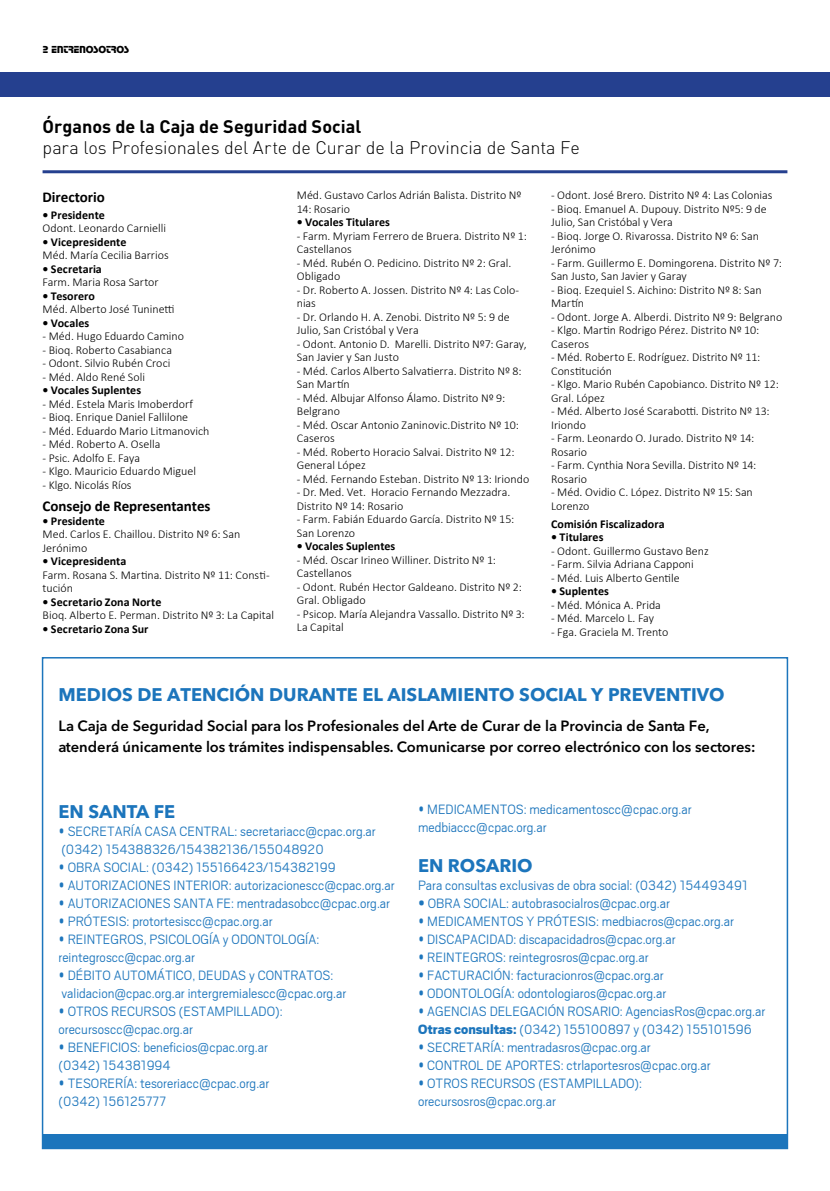
<style>
.page{position:relative;width:830px;height:1191px;background:#fff}
.page>*{position:absolute;margin:0;border:0;box-sizing:border-box;transform-origin:0 0}
.t1{font:700 18.15px "Avenir Next LT Pro";color:#1c75bc}
.t2{font:300 18px "DIN Pro";letter-spacing:-.005em;color:#000}
.t3{font:700 18px "DIN Pro";color:#000}
.t4{font:300 15px/18px "Scout";color:#1c75bc}
.t5{font:700 15px "Calibri";letter-spacing:-.005em;color:#000}
.t6{font:600 14.7px/21px "Avenir Next LT Pro";color:#000}
.t7{font:300 12px/13.5px "Calibri";color:#000}
.t8{font:700 12px "Calibri";letter-spacing:.005em;color:#000}
.t9{font:10.5px "Stop D";color:#000}
.s1{font-weight:700}
.s2{font-weight:900}
</style>
<div class="page">
<div style="left:0;top:72px;width:829px;height:25px;background:#25408f"></div>
<hr style="left:43px;top:170px;width:744px;height:3px;background:#25408f">
<div style="left:42px;top:1134px;width:745px;height:14px;background:#1c75bc"></div>
<div style="left:42px;top:657px;width:745px;height:492px;border:2px solid #1c75bc"></div>
<p class="t9" style="left:43px;top:43px;width:88px">2 ENTRENOSOTROS</p>
<h2 class="t3" style="left:43px;top:111px;width:320px">Órganos de la Caja de Seguridad Social</h2>
<h2 class="t2" style="left:43px;top:133px;width:538px">para los Profesionales del Arte de Curar de la Provincia de Santa Fe</h2>
<p class="t5" style="left:42px;top:186px;width:64px">Directorio</p>
<p class="t8" style="left:42px;top:206px;width:64px">• Presidente</p>
<p class="t7" style="left:42px;top:221px;width:125px">Odont. Leonardo Carnielli</p>
<p class="t8" style="left:42px;top:233px;width:85px">• Vicepresidente</p>
<p class="t7" style="left:42px;top:248px;width:128px">Méd. María Cecilia Barrios</p>
<p class="t8" style="left:42px;top:260px;width:61px">• Secretaria</p>
<p class="t7" style="left:42px;top:275px;width:118px">Farm. Maria Rosa Sartor</p>
<p class="t8" style="left:42px;top:287px;width:54px">• Tesorero</p>
<p class="t7" style="left:42px;top:302px;width:133px">Méd. Alberto José Tuninetti</p>
<p class="t8" style="left:42px;top:314px;width:48px">• Vocales</p>
<p class="t7" style="left:42px;top:329px;width:143px">- Méd. Hugo Eduardo Camino</p>
<p class="t7" style="left:42px;top:343px;width:131px">- Bioq. Roberto Casabianca</p>
<p class="t7" style="left:42px;top:356px;width:129px">- Odont. Silvio Rubén Croci</p>
<p class="t7" style="left:42px;top:370px;width:104px">- Méd. Aldo René Soli</p>
<p class="t8" style="left:42px;top:382px;width:100px">• Vocales Suplentes</p>
<p class="t7" style="left:42px;top:397px;width:152px">- Méd. Estela Maris Imoberdorf</p>
<p class="t7" style="left:42px;top:410px;width:147px">- Bioq. Enrique Daniel Fallilone</p>
<p class="t7" style="left:42px;top:424px;width:168px">- Méd. Eduardo Mario Litmanovich</p>
<p class="t7" style="left:42px;top:437px;width:119px">- Méd. Roberto A. Osella</p>
<p class="t7" style="left:42px;top:451px;width:99px">- Psic. Adolfo E. Faya</p>
<p class="t7" style="left:42px;top:464px;width:155px">- Klgo. Mauricio Eduardo Miguel</p>
<p class="t7" style="left:42px;top:478px;width:90px">- Klgo. Nicolás Ríos</p>
<p class="t5" style="left:42px;top:496px;width:169px">Consejo de Representantes</p>
<p class="t8" style="left:42px;top:512px;width:64px">• Presidente</p>
<p class="t7" style="left:42px;top:527px;width:199px">Med. Carlos E. Chaillou. Distrito Nº 6: San<br>Jerónimo</p>
<p class="t8" style="left:42px;top:553px;width:85px">• Vicepresidenta</p>
<p class="t7" style="left:42px;top:568px;width:229px">Farm. Rosana S. Martina. Distrito Nº 11: Consti&shy;tución</p>
<p class="t8" style="left:42px;top:593px;width:120px">• Secretario Zona Norte</p>
<p class="t7" style="left:42px;top:608px;width:233px">Bioq. Alberto E. Perman. Distrito Nº 3: La Capital</p>
<p class="t8" style="left:42px;top:620px;width:107px">• Secretario Zona Sur</p>
<p class="t7" style="left:551px;top:188px;width:223px">- Odont. José Brero. Distrito Nº 4: Las Colonias</p>
<p class="t7" style="left:551px;top:202px;width:217px">- Bioq. Emanuel A. Dupouy. Distrito Nº5: 9 de<br>Julio, San Cristóbal y Vera</p>
<p class="t7" style="left:551px;top:229px;width:209px">- Bioq. Jorge O. Rivarossa. Distrito Nº 6: San<br>Jerónimo</p>
<p class="t7" style="left:551px;top:256px;width:232px">- Farm. Guillermo E. Domingorena. Distrito Nº 7:<br>San Justo, San Javier y Garay</p>
<p class="t7" style="left:551px;top:283px;width:212px">- Bioq. Ezequiel S. Aichino: Distrito Nº 8: San<br>Martín</p>
<p class="t7" style="left:551px;top:310px;width:232px">- Odont. Jorge A. Alberdi. Distrito Nº 9: Belgrano</p>
<p class="t7" style="left:551px;top:323px;width:210px">- Klgo. Martin Rodrigo Pérez. Distrito Nº 10:<br>Caseros</p>
<p class="t7" style="left:551px;top:350px;width:211px">- Méd. Roberto E. Rodríguez. Distrito Nº 11:<br>Constitución</p>
<p class="t7" style="left:551px;top:377px;width:229px">- Klgo. Mario Rubén Capobianco. Distrito Nº 12:<br>Gral. López</p>
<p class="t7" style="left:551px;top:404px;width:220px">- Méd. Alberto José Scarabotti. Distrito Nº 13:<br>Iriondo</p>
<p class="t7" style="left:551px;top:431px;width:205px">- Farm. Leonardo O. Jurado. Distrito Nº 14:<br>Rosario</p>
<p class="t7" style="left:551px;top:458px;width:207px">- Farm. Cynthia Nora Sevilla. Distrito Nº 14:<br>Rosario</p>
<p class="t7" style="left:551px;top:485px;width:203px">- Méd. Ovidio C. López. Distrito Nº 15: San<br>Lorenzo</p>
<p class="t8" style="left:551px;top:515px;width:115px">Comisión Fiscalizadora</p>
<p class="t8" style="left:551px;top:528px;width:54px">• Titulares</p>
<p class="t7" style="left:551px;top:544px;width:159px">- Odont. Guillermo Gustavo Benz</p>
<p class="t7" style="left:551px;top:557px;width:144px">- Farm. Silvia Adriana Capponi</p>
<p class="t7" style="left:551px;top:571px;width:130px">- Méd. Luis Alberto Gentile</p>
<p class="t8" style="left:551px;top:582px;width:59px">• Suplentes</p>
<p class="t7" style="left:551px;top:598px;width:111px">- Méd. Mónica A. Prida</p>
<p class="t7" style="left:551px;top:611px;width:104px">- Méd. Marcelo L. Fay</p>
<p class="t7" style="left:551px;top:625px;width:119px">- Fga. Graciela M. Trento</p>
<p class="t7" style="left:297px;top:188px;width:226px">Méd. Gustavo Carlos Adrián Balista. Distrito Nº<br>14: Rosario</p>
<p class="t8" style="left:297px;top:214px;width:95px">• Vocales Titulares</p>
<p class="t7" style="left:297px;top:229px;width:231px">- Farm. Myriam Ferrero de Bruera. Distrito Nº 1:<br>Castellanos</p>
<p class="t7" style="left:297px;top:256px;width:216px">- Méd. Rubén O. Pedicino. Distrito Nº 2: Gral.<br>Obligado</p>
<p class="t7" style="left:297px;top:283px;width:224px">- Dr. Roberto A. Jossen. Distrito Nº 4: Las Colo&shy;nias</p>
<p class="t7" style="left:297px;top:310px;width:214px">- Dr. Orlando H. A. Zenobi. Distrito Nº 5: 9 de<br>Julio, San Cristóbal y Vera</p>
<p class="t7" style="left:297px;top:337px;width:231px">- Odont. Antonio D. Marelli. Distrito Nº7: Garay,<br>San Javier y San Justo</p>
<p class="t7" style="left:297px;top:364px;width:226px">- Méd. Carlos Alberto Salvatierra. Distrito Nº 8:<br>San Martín</p>
<p class="t7" style="left:297px;top:391px;width:210px">- Méd. Albujar Alfonso Álamo. Distrito Nº 9:<br>Belgrano</p>
<p class="t7" style="left:297px;top:418px;width:223px">- Méd. Oscar Antonio Zaninovic.Distrito Nº 10:<br>Caseros</p>
<p class="t7" style="left:297px;top:445px;width:219px">- Méd. Roberto Horacio Salvai. Distrito Nº 12:<br>General López</p>
<p class="t7" style="left:297px;top:472px;width:234px">- Méd. Fernando Esteban. Distrito Nº 13: Iriondo</p>
<p class="t7" style="left:297px;top:485px;width:215px">- Dr. Med. Vet. Horacio Fernando Mezzadra.<br>Distrito Nº 14: Rosario</p>
<p class="t7" style="left:297px;top:512px;width:219px">- Farm. Fabián Eduardo García. Distrito Nº 15:<br>San Lorenzo</p>
<p class="t8" style="left:297px;top:538px;width:100px">• Vocales Suplentes</p>
<p class="t7" style="left:297px;top:553px;width:201px">- Méd. Oscar Irineo Williner. Distrito Nº 1:<br>Castellanos</p>
<p class="t7" style="left:297px;top:580px;width:226px">- Odont. Rubén Hector Galdeano. Distrito Nº 2:<br>Gral. Obligado</p>
<p class="t7" style="left:297px;top:607px;width:229px">- Psicop. María Alejandra Vassallo. Distrito Nº 3:<br>La Capital</p>
<h1 class="t1" style="left:58px;top:684px;width:667px">MEDIOS DE ATENCIÓN DURANTE EL AISLAMIENTO SOCIAL Y PREVENTIVO</h1>
<p class="t6" style="left:58px;top:715px;width:698px">La Caja de Seguridad Social para los Profesionales del Arte de Curar de la Provincia de Santa Fe, atenderá únicamente los trámites indispensables. Comunicarse por correo electrónico con los sectores:</p>
<h1 class="t1" style="left:58px;top:800px;width:118px">EN SANTA FE</h1>
<p class="t4" style="left:58px;top:822px;width:318px">• SECRETARÍA CASA CENTRAL: secretariacc@cpac.org.ar (0342) 154388326/154382136/155048920</p>
<p class="t4" style="left:58px;top:858px;width:278px">• OBRA SOCIAL: (0342) 155166423/154382199</p>
<p class="t4" style="left:58px;top:876px;width:337px">• AUTORIZACIONES INTERIOR: autorizacionescc@cpac.org.ar</p>
<p class="t4" style="left:58px;top:894px;width:333px">• AUTORIZACIONES SANTA FE: mentradasobcc@cpac.org.ar</p>
<p class="t4" style="left:58px;top:912px;width:215px">• PRÓTESIS: protortesiscc@cpac.org.ar</p>
<p class="t4" style="left:58px;top:930px;width:262px">• REINTEGROS, PSICOLOGÍA y ODONTOLOGÍA: reintegroscc@cpac.org.ar</p>
<p class="t4" style="left:58px;top:966px;width:289px">• DÉBITO AUTOMÁTICO, DEUDAS y CONTRATOS: validacion@cpac.org.ar intergremialescc@cpac.org.ar</p>
<p class="t4" style="left:58px;top:1002px;width:225px">• OTROS RECURSOS (ESTAMPILLADO): orecursoscc@cpac.org.ar</p>
<p class="t4" style="left:58px;top:1038px;width:211px">• BENEFICIOS: beneficios@cpac.org.ar (0342) 154381994</p>
<p class="t4" style="left:58px;top:1074px;width:212px">• TESORERÍA: tesoreriacc@cpac.org.ar (0342) 156125777</p>
<p class="t4" style="left:418px;top:800px;width:275px">• MEDICAMENTOS: medicamentoscc@cpac.org.ar medbiaccc@cpac.org.ar</p>
<h1 class="t1" style="left:418px;top:854px;width:116px">EN ROSARIO</h1>
<p class="t4" style="left:418px;top:875px;width:331px">Para consultas exclusivas de obra social: (0342) 154493491</p>
<p class="t4" style="left:418px;top:893px;width:253px"><span class="s1">•</span> OBRA SOCIAL: autobrasocialros@cpac.org.ar</p>
<p class="t4" style="left:418px;top:911px;width:317px">• MEDICAMENTOS Y PRÓTESIS: medbiacros@cpac.org.ar</p>
<p class="t4" style="left:418px;top:930px;width:259px">• DISCAPACIDAD: discapacidadros@cpac.org.ar</p>
<p class="t4" style="left:418px;top:948px;width:232px">• REINTEGROS: reintegrosros@cpac.org.ar</p>
<p class="t4" style="left:418px;top:966px;width:247px">• FACTURACIÓN: facturacionros@cpac.org.ar</p>
<p class="t4" style="left:418px;top:984px;width:250px">• ODONTOLOGÍA: odontologiaros@cpac.org.ar</p>
<p class="t4" style="left:418px;top:1002px;width:348px">• AGENCIAS DELEGACIÓN ROSARIO: AgenciasRos@cpac.org.ar<br><span class="s2">Otras consultas:</span> (0342) 155100897 y (0342) 155101596</p>
<p class="t4" style="left:418px;top:1038px;width:234px">• SECRETARÍA: mentradasros@cpac.org.ar</p>
<p class="t4" style="left:418px;top:1056px;width:294px">• CONTROL DE APORTES: ctrlaportesros@cpac.org.ar</p>
<p class="t4" style="left:418px;top:1074px;width:225px">• OTROS RECURSOS (ESTAMPILLADO): orecursosros@cpac.org.ar</p>
</div>
